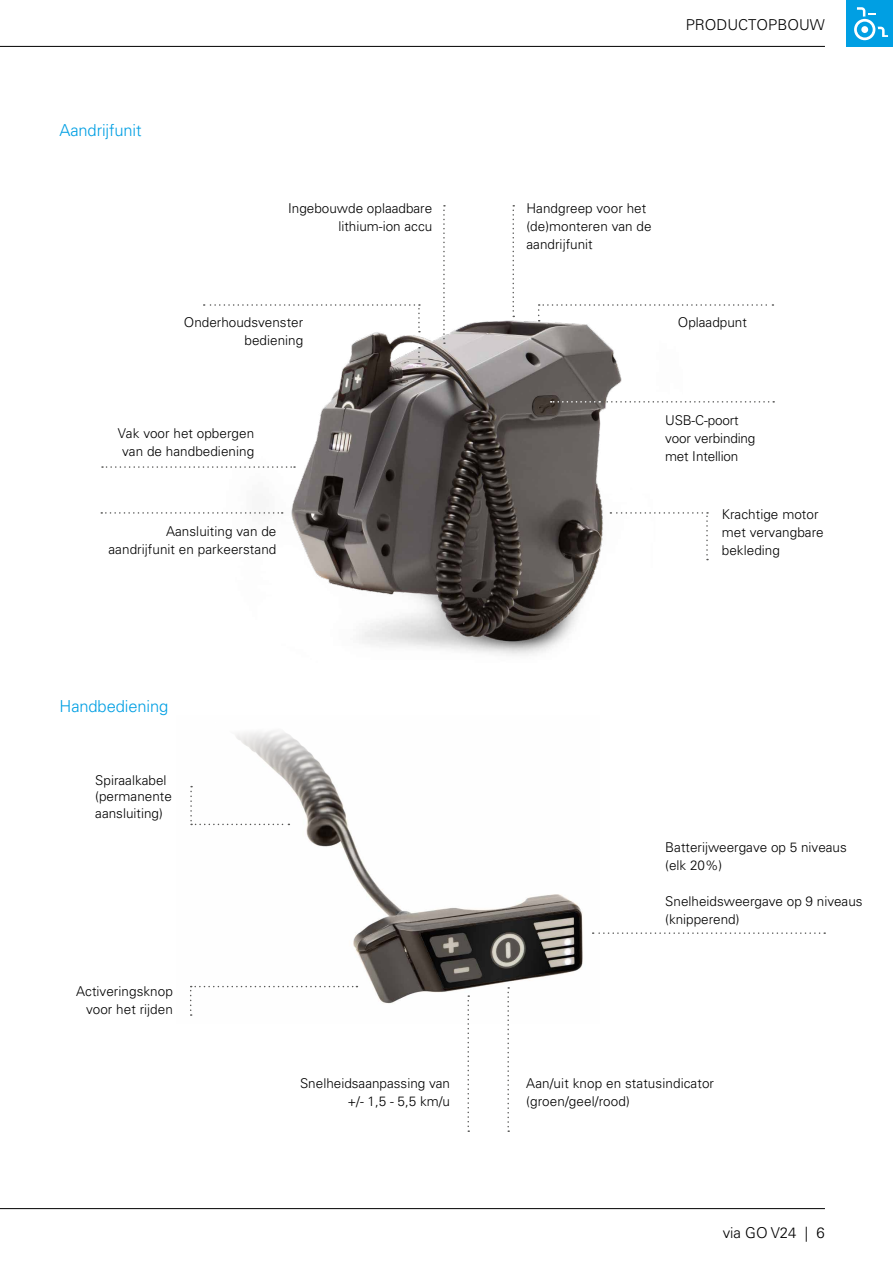
<style>
.page{position:relative;width:893px;height:1263px;background:#fff}
.page>*{position:absolute;margin:0;border:0;box-sizing:border-box;transform-origin:0 0}
.t1{font:300 16.5px "Univers LT Std";letter-spacing:-.005em;color:#009fe3}
.t2{font:300 15px "Univers LT Std";color:#000}
.t3{font:300 13.5px/18px "Univers LT Std";color:#000}
</style>
<div class="page">
<hr style="left:0;top:46px;width:825px;height:1px;background:#000">
<div style="left:846px;top:0;width:47px;height:47px;background:#009fe3"></div>
<svg style="left:854px;top:7px;width:34px;height:33px"></svg>
<hr style="left:0;top:1208px;width:825px;height:1px;background:#000">
<img style="left:190px;top:731px;width:403px;height:273px">
<img style="left:283px;top:304px;width:339px;height:351px">
<svg style="left:204px;top:304px;width:216px;height:28px"></svg>
<svg style="left:538px;top:304px;width:235px;height:17px"></svg>
<svg style="left:443px;top:205px;width:2px;height:139px"></svg>
<svg style="left:418px;top:347px;width:2px;height:15px"></svg>
<svg style="left:467px;top:995px;width:2px;height:137px"></svg>
<svg style="left:507px;top:987px;width:2px;height:145px"></svg>
<svg style="left:190px;top:786px;width:99px;height:39px"></svg>
<svg style="left:190px;top:986px;width:167px;height:30px"></svg>
<svg style="left:593px;top:932px;width:232px;height:2px"></svg>
<svg style="left:512px;top:205px;width:2px;height:112px"></svg>
<svg style="left:101px;top:512px;width:182px;height:2px"></svg>
<svg style="left:102px;top:466px;width:193px;height:2px"></svg>
<svg style="left:610px;top:512px;width:98px;height:48px"></svg>
<svg style="left:551px;top:401px;width:223px;height:2px"></svg>
<p class="t1" style="left:60px;top:120px;width:84px">Aandrijfunit</p>
<p class="t3" style="left:288px;top:199px;width:146px;text-align:right">Ingebouwde oplaadbare lithium-ion accu</p>
<p class="t3" style="left:184px;top:313px;width:121px;text-align:right">Onderhoudsvenster bediening</p>
<p class="t3" style="left:118px;top:425px;width:138px;text-align:center">Vak voor het opbergen van de handbediening</p>
<p class="t3" style="left:109px;top:522px;width:169px;text-align:right">Aansluiting van de aandrijfunit en parkeerstand</p>
<p class="t1" style="left:60px;top:696px;width:110px">Handbediening</p>
<p class="t3" style="left:95px;top:772px;width:78px;line-height:16.2px">Spiraalkabel (permanente aansluiting)</p>
<p class="t3" style="left:76px;top:982px;width:98px;text-align:right">Activeringsknop voor het rijden</p>
<p class="t2" style="left:686px;top:16px;width:141px">PRODUCTOPBOUW</p>
<p class="t3" style="left:526px;top:199px;width:126px">Handgreep voor het (de)monteren van de aandrijfunit</p>
<p class="t3" style="left:678px;top:313px;width:71px">Oplaadpunt</p>
<p class="t3" style="left:665px;top:411px;width:92px">USB-C-poort voor verbinding met Intellion</p>
<p class="t3" style="left:722px;top:506px;width:103px">Krachtige motor met vervangbare bekleding</p>
<p class="t3" style="left:665px;top:838px;width:183px">Batterijweergave op 5 niveaus (elk 20%)</p>
<p class="t3" style="left:665px;top:892px;width:199px">Snelheidsweergave op 9 niveaus (knipperend)</p>
<p class="t3" style="left:300px;top:1075px;width:152px;text-align:right">Snelheidsaanpassing van +/- 1,5 - 5,5 km/u</p>
<p class="t3" style="left:526px;top:1074px;width:189px">Aan/uit knop en statusindicator (groen/geel/rood)</p>
<p class="t2" style="left:723px;top:1224px;width:104px">via GO V24 | 6</p>
</div>
